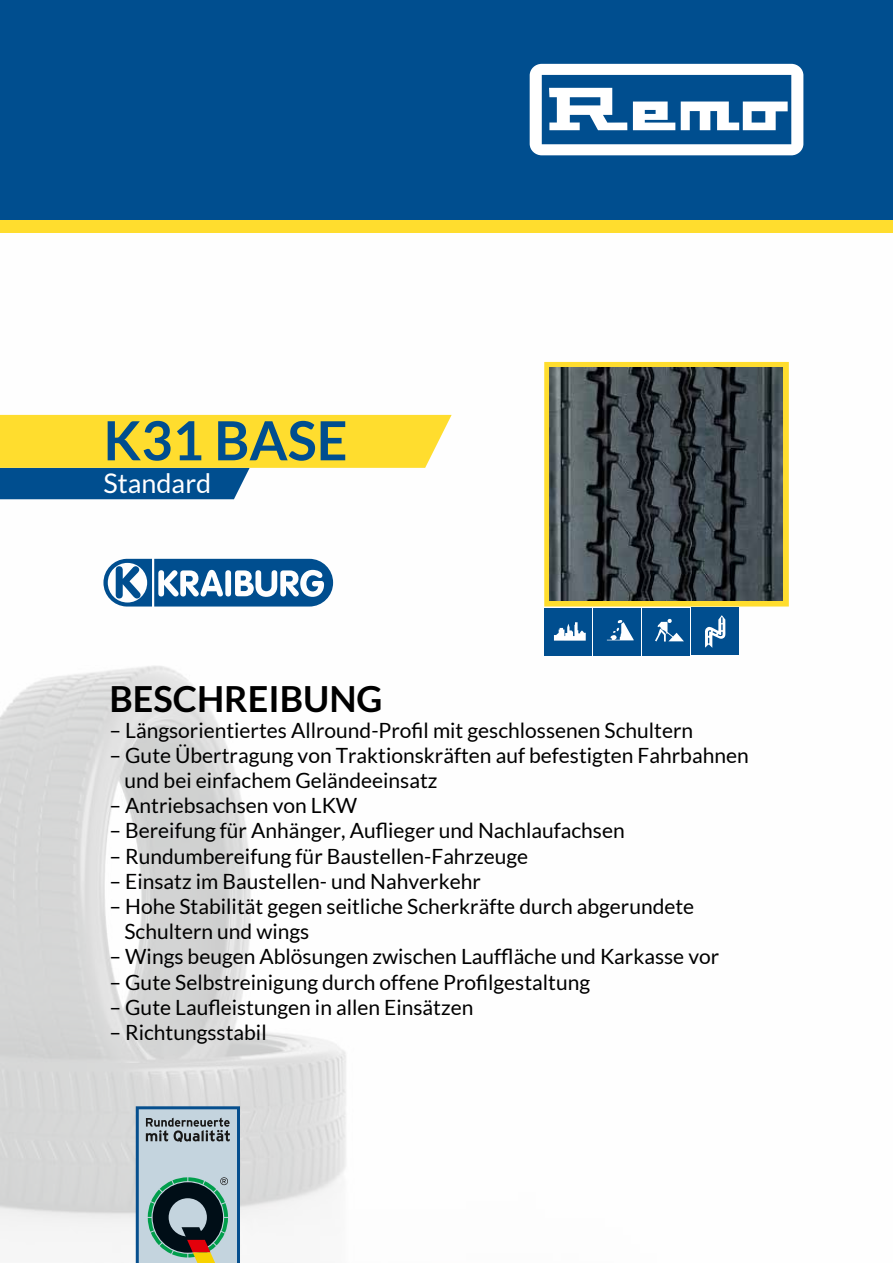
<style>
.page{position:relative;width:893px;height:1263px;background:#fff}
.page>*{position:absolute;margin:0;border:0;box-sizing:border-box;transform-origin:0 0}
.t1{font:700 54px "Lato";color:#004e8f}
.t2{font:700 36px "Lato";color:#000}
.t3{font:27px "Lato";color:#fff}
.t4{font:21px/25.2px "Lato";color:#000}
</style>
<div class="page">
<img style="left:0;top:232px;width:893px;height:1031px">
<svg style="left:136px;top:1106px;width:104px;height:157px;background:#899ea4"></svg>
<svg style="left:0;top:415px;width:452px;height:84px"></svg>
<svg style="left:544px;top:362px;width:245px;height:244px;background:#f6d733"></svg>
<div style="left:544px;top:608px;width:48px;height:47px;background:#004e8f"></div>
<div style="left:593px;top:608px;width:48px;height:47px;background:#004e8f"></div>
<div style="left:642px;top:608px;width:48px;height:47px;background:#004e8f"></div>
<div style="left:0;top:220px;width:893px;height:12px;background:#ffdd2e"></div>
<div style="left:0;top:0;width:893px;height:220px;background:#004e8f"></div>
<svg style="left:530px;top:64px;width:273px;height:91px"></svg>
<svg style="left:103px;top:559px;width:230px;height:47px"></svg>
<svg style="left:655px;top:619px;width:29px;height:22px"></svg>
<svg style="left:554px;top:622px;width:32px;height:19px"></svg>
<svg style="left:607px;top:620px;width:27px;height:20px"></svg>
<img style="left:550px;top:367px;width:233px;height:234px">
<div style="left:691px;top:608px;width:48px;height:47px;background:#004e8f"></div>
<svg style="left:705px;top:615px;width:21px;height:33px"></svg>
<h1 class="t1" style="left:103px;top:410px;width:246px">K31 BASE</h1>
<p class="t3" style="left:103px;top:468px;width:109px">Standard</p>
<h2 class="t2" style="left:110px;top:679px;width:275px">BESCHREIBUNG</h2>
<p class="t4" style="left:110px;top:717px;width:585px">– Längsorientiertes Allround-Profil mit geschlossenen Schultern</p>
<p class="t4" style="left:124px;top:742px;width:626px;text-indent:-15px">– Gute Übertragung von Traktionskräften auf befestigten Fahrbahnen und bei einfachem Geländeeinsatz</p>
<p class="t4" style="left:110px;top:793px;width:249px">– Antriebsachsen von LKW</p>
<p class="t4" style="left:110px;top:818px;width:517px">– Bereifung für Anhänger, Auflieger und Nachlaufachsen</p>
<p class="t4" style="left:110px;top:843px;width:420px">– Rundumbereifung für Baustellen-Fahrzeuge</p>
<p class="t4" style="left:110px;top:868px;width:373px">– Einsatz im Baustellen- und Nahverkehr</p>
<p class="t4" style="left:124px;top:894px;width:571px;text-indent:-15px">– Hohe Stabilität gegen seitliche Scherkräfte durch abgerundete<br>Schultern und wings</p>
<p class="t4" style="left:110px;top:944px;width:611px">– Wings beugen Ablösungen zwischen Lauffläche und Karkasse vor</p>
<p class="t4" style="left:110px;top:969px;width:482px">– Gute Selbstreinigung durch offene Profilgestaltung</p>
<p class="t4" style="left:110px;top:994px;width:365px">– Gute Laufleistungen in allen Einsätzen</p>
<p class="t4" style="left:110px;top:1020px;width:159px">– Richtungsstabil</p>
</div>
